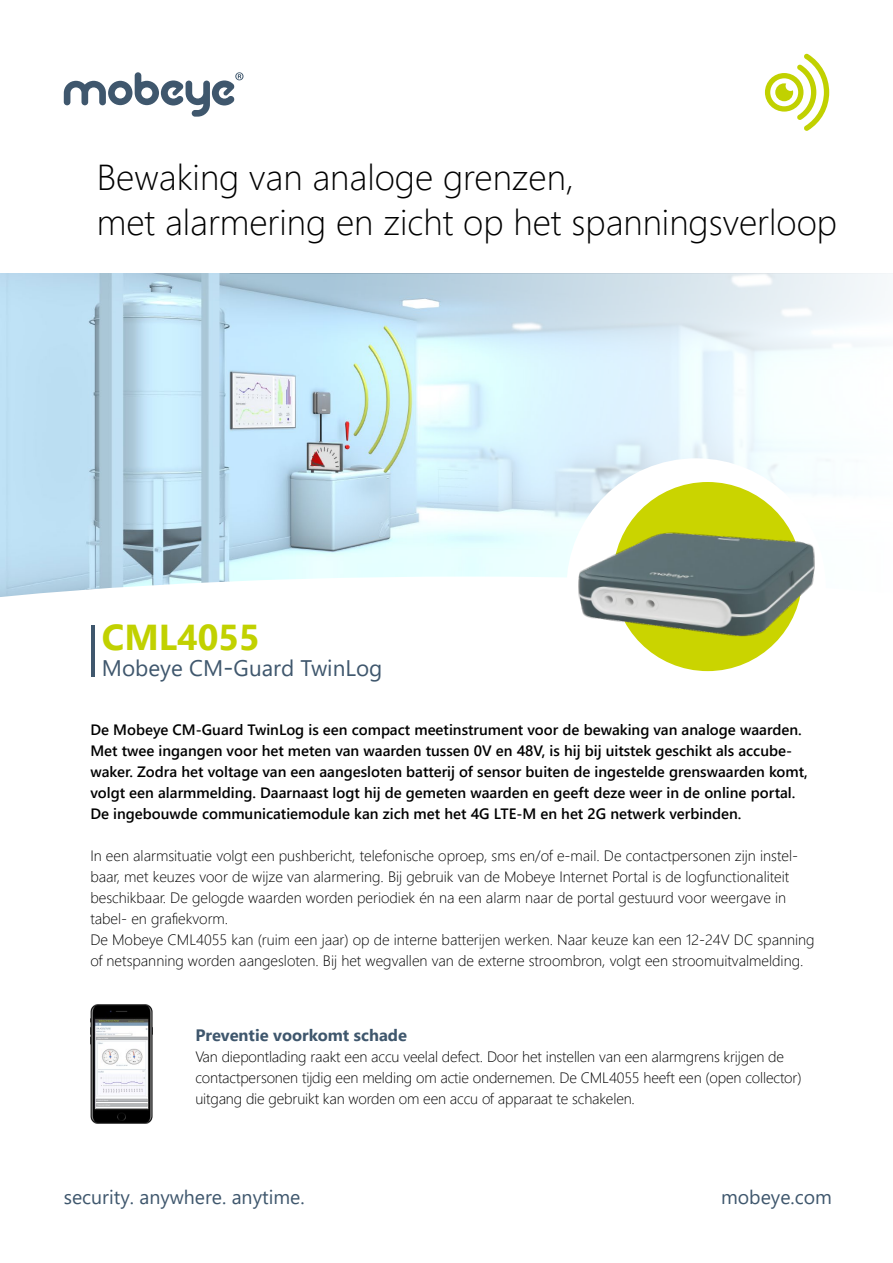
<style>
.page{position:relative;width:893px;height:1263px;background:#fff}
.page>*{position:absolute;margin:0;border:0;box-sizing:border-box;transform-origin:0 0}
.t1{font:300 36px/45px "Segoe UI";color:#000}
.t2{font:700 36px "Segoe UI";color:#c1d100}
.t3{font:22.5px "Segoe UI";color:#3f576d}
.t4{font:19.5px "Segoe UI";color:#3f576d}
.t5{font:700 16.5px "Segoe UI";color:#3f576d}
.t6{font:300 15px/21px "Segoe UI";color:#000}
.t7{font:600 15px/21px "Segoe UI";color:#000}
</style>
<div class="page">
<img style="left:0;top:273px;width:893px;height:303px">
<svg style="left:0;top:576px;width:563px;height:101px"></svg>
<div style="left:566px;top:458px;width:260px;height:260px;background:#fff;border-radius:50%"></div>
<div style="left:613px;top:482px;width:189px;height:189px;background:#cad400;border-radius:50%"></div>
<svg style="left:64px;top:72px;width:179px;height:45px"></svg>
<svg style="left:765px;top:53px;width:64px;height:78px"></svg>
<hr style="left:91px;top:625px;width:4px;height:51px;background:#3f576d">
<img style="left:563px;top:509px;width:268px;height:163px">
<img style="left:91px;top:1004px;width:61px;height:119px">
<h1 class="t1" style="left:97px;top:151px;width:742px">Bewaking van analoge grenzen,<br>met alarmering en zicht op het spanningsverloop</h1>
<h1 class="t2" style="left:102px;top:603px;width:160px">CML4055</h1>
<h2 class="t3" style="left:102px;top:647px;width:282px">Mobeye CM-Guard TwinLog</h2>
<p class="t7" style="left:90px;top:718px;width:719px">De Mobeye CM-Guard TwinLog is een compact meetinstrument voor de bewaking van analoge waarden.<br>Met twee ingangen voor het meten van waarden tussen 0V en 48V, is hij bij uitstek geschikt als accube&shy;waker. Zodra het voltage van een aangesloten batterij of sensor buiten de ingestelde grenswaarden komt, volgt een alarmmelding. Daarnaast logt hij de gemeten waarden en geeft deze weer in de online portal.<br>De ingebouwde communicatiemodule kan zich met het 4G LTE-M en het 2G netwerk verbinden.</p>
<p class="t6" style="left:90px;top:844px;width:726px">In een alarmsituatie volgt een pushbericht, telefonische oproep, sms en/of e-mail. De contactpersonen zijn instel&shy;baar, met keuzes voor de wijze van alarmering. Bij gebruik van de Mobeye Internet Portal is de logfunctionaliteit beschikbaar. De gelogde waarden worden periodiek én na een alarm naar de portal gestuurd voor weergave in tabel- en grafiekvorm.<br>De Mobeye CML4055 kan (ruim een jaar) op de interne batterijen werken. Naar keuze kan een 12-24V DC spanning of netspanning worden aangesloten. Bij het wegvallen van de externe stroombron, volgt een stroomuitvalmelding.</p>
<p class="t5" style="left:195px;top:1019px;width:213px">Preventie voorkomt schade</p>
<p class="t6" style="left:195px;top:1045px;width:608px">Van diepontlading raakt een accu veelal defect. Door het instellen van een alarmgrens krijgen de contactpersonen tijdig een melding om actie ondernemen. De CML4055 heeft een (open collector) uitgang die gebruikt kan worden om een accu of apparaat te schakelen.</p>
<h3 class="t4" style="left:64px;top:1179px;width:242px">security. anywhere. anytime.</h3>
<h3 class="t4" style="left:721px;top:1178px;width:112px">mobeye.com</h3>
</div>
